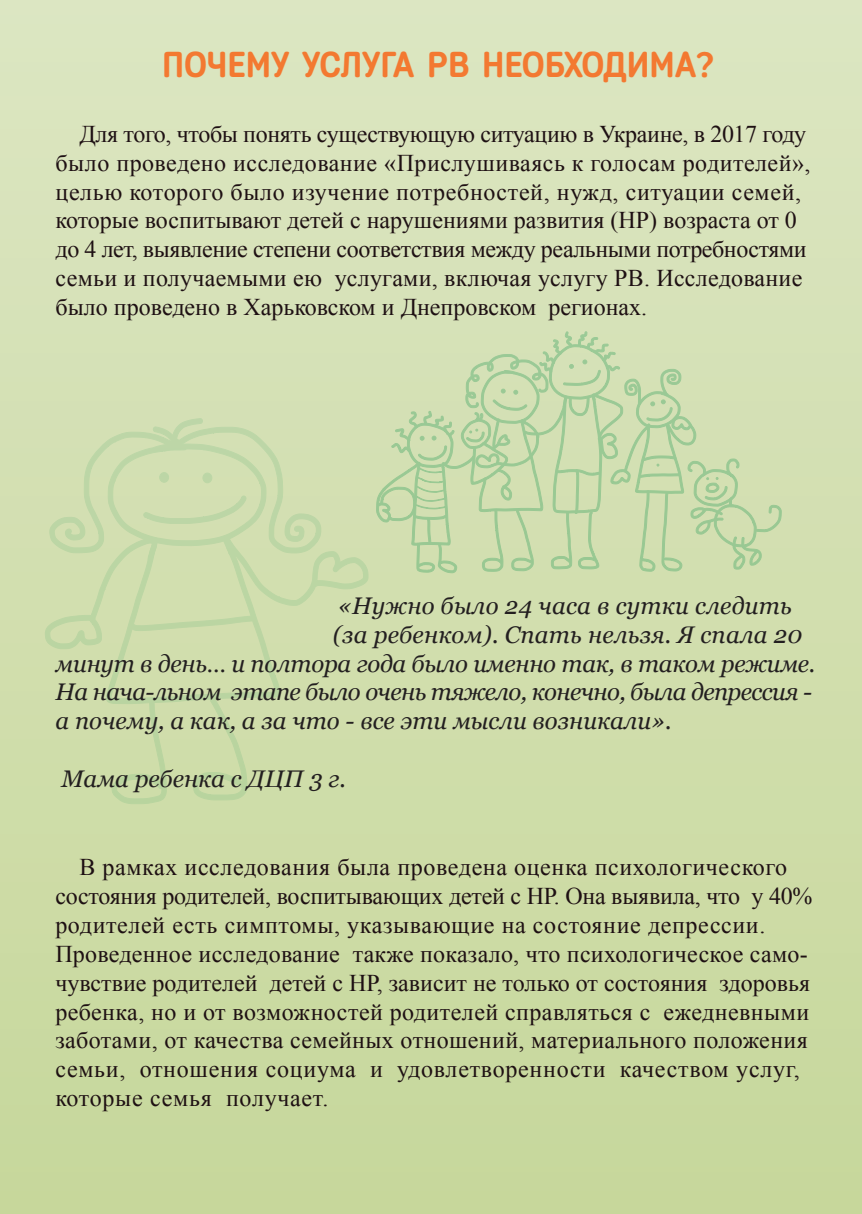
<style>
.page{position:relative;width:862px;height:1214px;background:#fff}
.page>*{position:absolute;margin:0;border:0;box-sizing:border-box;transform-origin:0 0}
.t1{font:700 36px "Fregat";color:#f37931}
.t2{font:24px/28.8px "Times New Roman";letter-spacing:.01em;color:#1e1013}
.t3{font:italic 24px "Georgia";color:#231f20}
.t4{font:italic 24px "Georgia";letter-spacing:-.025em;color:#231f20}
</style>
<div class="page">
<div style="left:1px;top:0;width:861px;height:1213px;background:linear-gradient(to bottom,#dce6c2,#c7d79b)"></div>
<svg style="left:45px;top:418px;width:323px;height:386px;background:#ceddad"></svg>
<svg style="left:376px;top:331px;width:406px;height:242px;background:#cadcae"></svg>
<h1 class="t1" style="left:162px;top:45px;width:553px">ПОЧЕМУ УСЛУГА РВ НЕОБХОДИМА?</h1>
<p class="t2" style="left:56px;top:119px;width:756px;text-indent:24px">Для того, чтобы понять существующую ситуацию в Украине, в 2017 году было проведено исследование «Прислушиваясь к голосам родителей», целью которого было изучение потребностей, нужд, ситуации семей, которые воспитывают детей с нарушениями развития (НР) возраста от 0 до 4 лет, выявление степени соответствия между реальными потребностями семьи и получаемыми ею услугами, включая услугу РВ. Исследование было проведено в Харьковском и Днепровском регионах.</p>
<p class="t3" style="left:338px;top:590px;width:455px">«Нужно было 24 часа в сутки следить</p>
<p class="t3" style="left:333px;top:619px;width:471px">(за ребенком). Спать нельзя. Я спала 20</p>
<p class="t3" style="left:56px;top:648px;width:761px">минут в день… и полтора года было именно так, в таком режиме.</p>
<p class="t4" style="left:56px;top:676px;width:758px">На нача-льном этапе было очень тяжело, конечно, была депрессия -</p>
<p class="t3" style="left:56px;top:705px;width:617px">а почему, а как, а за что - все эти мысли возникали».</p>
<p class="t3" style="left:61px;top:763px;width:286px">Мама ребенка с ДЦП 3 г.</p>
<p class="t2" style="left:55px;top:852px;width:758px;text-indent:24px">В рамках исследования была проведена оценка психологического состояния родителей, воспитывающих детей с НР. Она выявила, что у 40% родителей есть симптомы, указывающие на состояние депрессии.<br>Проведенное исследование также показало, что психологическое само&shy;чувствие родителей детей с НР, зависит не только от состояния здоровья ребенка, но и от возможностей родителей справляться с ежедневными заботами, от качества семейных отношений, материального положения семьи, отношения социума и удовлетворенности качеством услуг, которые семья получает.</p>
</div>
